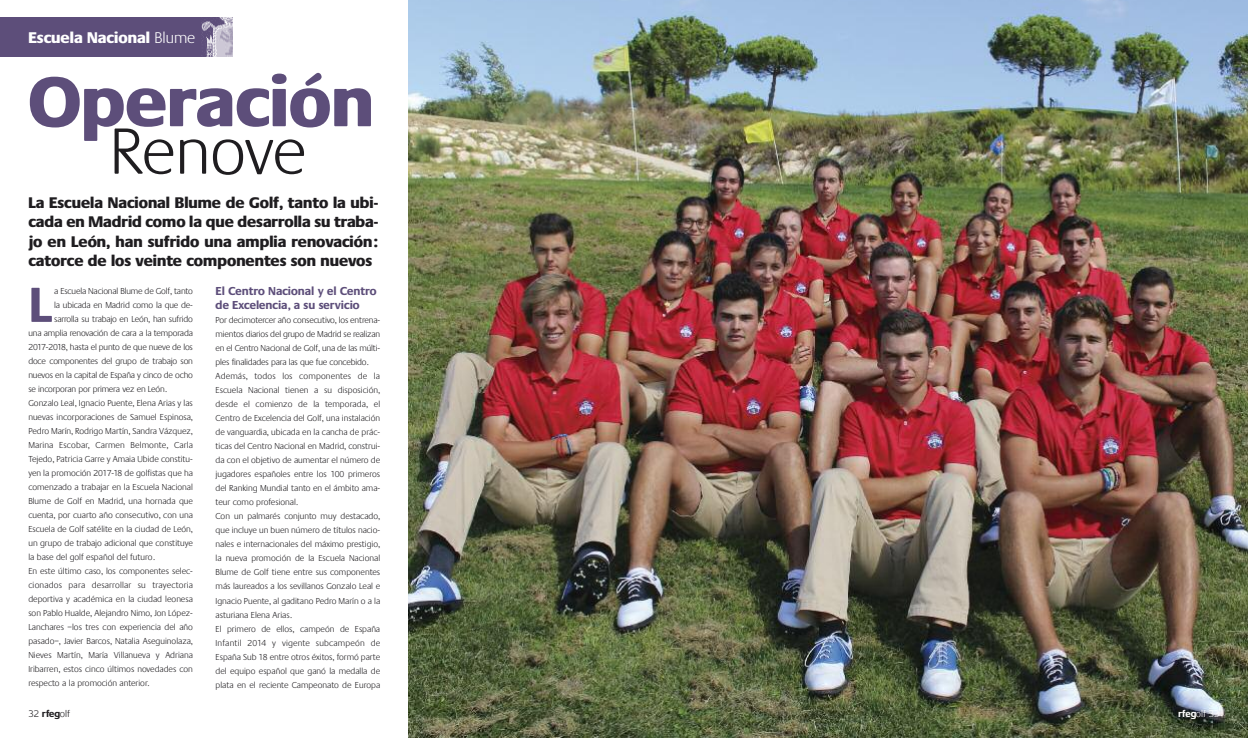
<style>
.page{position:relative;width:1248px;height:738px;background:#fff}
.page>*{position:absolute;margin:0;border:0;box-sizing:border-box;transform-origin:0 0}
.t1{font:800 73.3px "Praxis";color:#5d4e7a}
.t2{font:300 67.7px "Praxis";letter-spacing:-.015em;color:#1f1d20}
.t3{font:700 51px "Praxis";color:#5d4e7a}
.t4{font:800 16.1px "Praxis";color:#fff}
.t5{font:800 16px/19.2px "Praxis";color:#1f1d20;text-align:justify}
.t6{font:700 12px/14px "Praxis";color:#5d4e7a}
.t7{font:300 10px "Praxis";color:#1f1d20}
.t8{font:300 10px "Praxis";color:#fff}
.t9{font:300 9px/14px "Praxis";color:#1f1d20}
.t10{font:300 9px "Praxis";letter-spacing:.02em;color:#1f1d20}
.s1{font-weight:300}
.s2{font-weight:700}
</style>
<div class="page">
<img style="left:408px;top:0;width:839px;height:737px">
<div style="left:0;top:17px;width:232px;height:40px;background:#5d4e7a"></div>
<img style="left:201px;top:17px;width:31px;height:40px">
<h3 class="t4" style="left:28px;top:28px;width:168px">Escuela Nacional <span class="s1">Blume</span></h3>
<h1 class="t1" style="left:28px;top:58px;width:347px">Operación</h1>
<h2 class="t2" style="left:110px;top:111px;width:198px">Renove</h2>
<h3 class="t5" style="left:28px;top:193px;width:351px">La Escuela Nacional Blume de Golf, tanto la ubi&shy;cada en Madrid como la que desarrolla su traba&shy;jo en León, han sufrido una amplia renovación: catorce de los veinte componentes son nuevos</h3>
<h3 class="t3" style="left:28px;top:274px;width:25px">L</h3>
<p class="t9" style="left:54px;top:283px;width:140px">a Escuela Nacional Blume de Golf, tanto</p>
<p class="t9" style="left:54px;top:297px;width:140px">la ubicada en Madrid como la que de-</p>
<p class="t9" style="left:54px;top:311px;width:140px">sarrolla su trabajo en León, han sufrido</p>
<p class="t9" style="left:28px;top:325px;width:166px">una amplia renovación de cara a la temporada</p>
<p class="t9" style="left:28px;top:339px;width:166px">2017-2018, hasta el punto de que nueve de los</p>
<p class="t9" style="left:28px;top:353px;width:166px">doce componentes del grupo de trabajo son</p>
<p class="t9" style="left:28px;top:367px;width:166px">nuevos en la capital de España y cinco de ocho</p>
<p class="t9" style="left:28px;top:381px;width:140px">se incorporan por primera vez en León.</p>
<p class="t9" style="left:28px;top:395px;width:166px">Gonzalo Leal, Ignacio Puente, Elena Arias y las</p>
<p class="t9" style="left:28px;top:409px;width:166px">nuevas incorporaciones de Samuel Espinosa,</p>
<p class="t9" style="left:28px;top:423px;width:166px">Pedro Marín, Rodrigo Martín, Sandra Vázquez,</p>
<p class="t9" style="left:28px;top:437px;width:166px">Marina Escobar, Carmen Belmonte, Carla</p>
<p class="t9" style="left:28px;top:451px;width:166px">Tejedo, Patricia Garre y Amaia Ubide constitu-</p>
<p class="t9" style="left:28px;top:465px;width:166px">yen la promoción 2017-18 de golfistas que ha</p>
<p class="t9" style="left:28px;top:479px;width:166px">comenzado a trabajar en la Escuela Nacional</p>
<p class="t9" style="left:28px;top:493px;width:166px">Blume de Golf en Madrid, una hornada que</p>
<p class="t9" style="left:28px;top:507px;width:166px">cuenta, por cuarto año consecutivo, con una</p>
<p class="t9" style="left:28px;top:521px;width:166px">Escuela de Golf satélite en la ciudad de León,</p>
<p class="t9" style="left:28px;top:535px;width:166px">un grupo de trabajo adicional que constituye</p>
<p class="t9" style="left:28px;top:549px;width:128px">la base del golf español del futuro.</p>
<p class="t9" style="left:28px;top:563px;width:166px">En este último caso, los componentes selec-</p>
<p class="t10" style="left:28px;top:579px;width:166px">cionados para desarrollar su trayectoria</p>
<p class="t9" style="left:28px;top:591px;width:166px">deportiva y académica en la ciudad leonesa</p>
<p class="t9" style="left:28px;top:605px;width:166px">son Pablo Hualde, Alejandro Nimo, Jon López-</p>
<p class="t9" style="left:28px;top:619px;width:166px">Lanchares –los tres con experiencia del año</p>
<p class="t9" style="left:28px;top:633px;width:166px">pasado–, Javier Barcos, Natalia Aseguinolaza,</p>
<p class="t9" style="left:28px;top:647px;width:166px">Nieves Martín, María Villanueva y Adriana</p>
<p class="t9" style="left:28px;top:661px;width:166px">Iribarren, estos cinco últimos novedades con</p>
<p class="t9" style="left:28px;top:675px;width:123px">respecto a la promoción anterior.</p>
<h3 class="t6" style="left:215px;top:284px;width:162px">El Centro Nacional y el Centro de Excelencia, a su servicio</h3>
<p class="t9" style="left:215px;top:313px;width:166px">Por decimotercer año consecutivo, los entrena&shy;mientos diarios del grupo de Madrid se realizan en el Centro Nacional de Golf, una de las múlti&shy;ples finalidades para las que fue concebido.<br>Además, todos los componentes de la Escuela Nacional tienen a su disposición, desde el comienzo de la temporada, el Centro de Excelencia del Golf, una instalación de vanguardia, ubicada en la cancha de prác&shy;ticas del Centro Nacional en Madrid, construi&shy;da con el objetivo de aumentar el número de jugadores españoles entre los 100 primeros del Ranking Mundial tanto en el ámbito ama&shy;teur como profesional.<br>Con un palmarés conjunto muy destacado, que incluye un buen número de títulos nacio&shy;nales e internacionales del máximo prestigio, la nueva promoción de la Escuela Nacional Blume de Golf tiene entre sus componentes más laureados a los sevillanos Gonzalo Leal e Ignacio Puente, al gaditano Pedro Marín o a la asturiana Elena Arias.<br>El primero de ellos, campeón de España Infantil 2014 y vigente subcampeón de España Sub 18 entre otros éxitos, formó parte del equipo español que ganó la medalla de plata en el reciente Campeonato de Europa</p>
<p class="t7" style="left:28px;top:707px;width:43px">32 <span class="s2">rfeg</span>olf</p>
<p class="t8" style="left:1177px;top:707px;width:43px"><span class="s2">rfeg</span>olf 33</p>
</div>
